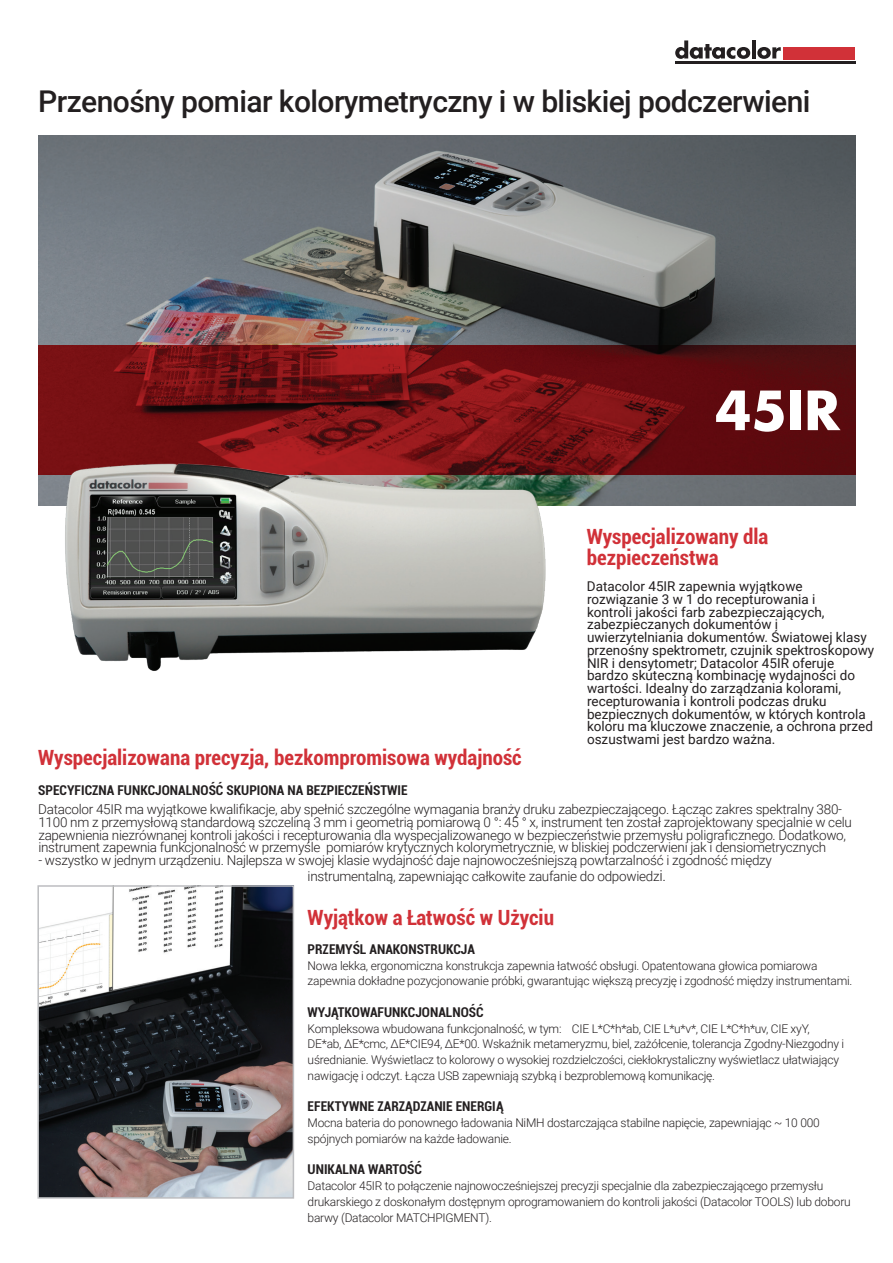
<style>
.page{position:relative;width:893px;height:1263px;background:#fff}
.page>*{position:absolute;margin:0;border:0;box-sizing:border-box;transform-origin:0 0}
.t1{font:700 52.5px "Futura Std";color:#fff}
.t2{font:500 30px "Roboto";letter-spacing:-.02em;color:#231f20}
.t3{font:700 condensed 21px/21px "Roboto";color:#d13138}
.t4{font:300 13.5px/12.8px "Roboto";letter-spacing:-.02em;color:#231f20}
.t5{font:13.5px/12.8px "Roboto";color:#231f20}
.t6{font:700 condensed 13.5px "Roboto";color:#231f20}
.t7{font:300 12px/15.8px "Roboto";letter-spacing:-.02em;color:#231f20}
.s1{font-size:15px}
</style>
<div class="page">
<img style="left:39px;top:135px;width:816px;height:370px">
<img style="left:39px;top:346px;width:816px;height:128px">
<svg style="left:675px;top:40px;width:75px;height:19px"></svg>
<hr style="left:752px;top:40px;width:4px;height:18px;background:#231f20">
<svg style="left:757px;top:47px;width:24px;height:12px"></svg>
<div style="left:783px;top:47px;width:72px;height:12px;background:#d13138"></div>
<hr style="left:675px;top:61px;width:180px;height:3px;background:#231f20">
<img style="left:38px;top:438px;width:551px;height:233px">
<img style="left:40px;top:888px;width:251px;height:308px">
<div style="left:37px;top:885px;width:257px;height:314px;border:2px solid #bcbdc0"></div>
<h2 class="t2" style="left:38px;top:80px;width:774px">Przenośny pomiar kolorymetryczny i w bliskiej podczerwieni</h2>
<h1 class="t1" style="left:715px;top:376px;width:126px">45IR</h1>
<h3 class="t3" style="left:587px;top:525px;width:183px">Wyspecjalizowany dla bezpieczeństwa</h3>
<p class="t5" style="left:587px;top:579px;width:289px">Datacolor 45IR zapewnia wyjątkowe rozwiązanie 3 w 1 do recepturowania i<br>kontroli jakości farb zabezpieczających, zabezpieczanych dokumentów i uwierzytelniania dokumentów. Światowej klasy przenośny spektrometr, czujnik spektroskopowy NIR i densytometr; Datacolor 45IR oferuje bardzo skuteczną kombinację wydajności do wartości. Idealny do zarządzania kolorami, recepturowania i kontroli podczas druku bezpiecznych dokumentów, w których kontrola koloru ma kluczowe znaczenie, a ochrona przed oszustwami jest bardzo ważna.</p>
<h3 class="t3" style="left:38px;top:746px;width:485px">Wyspecjalizowana precyzja, bezkompromisowa wydajność</h3>
<p class="t6" style="left:38px;top:780px;width:371px">SPECYFICZNA FUNKCJONALNOŚĆ SKUPIONA NA BEZPIECZEŃSTWIE</p>
<p class="t4" style="left:38px;top:802px;width:815px">Datacolor 45IR ma wyjątkowe kwalifikacje, aby spełnić szczególne wymagania branży druku zabezpieczającego. Łącząc zakres spektralny 380- 1100 nm z przemysłową standardową szczeliną 3 mm i geometrią pomiarową 0 °: 45 ° x, instrument ten został zaprojektowany specjalnie w celu zapewnienia niezrównanej kontroli jakości i recepturowania dla wyspecjalizowanego w bezpieczeństwie przemysłu poligraficznego. Dodatkowo, instrument zapewnia funkcjonalność w przemyśle pomiarów krytycznych kolorymetrycznie, w bliskiej podczerwieni jak i densiometrycznych</p>
<p class="t4" style="left:308px;top:852px;width:466px;line-height:15.8px;text-indent:-269px">- wszystko w jednym urządzeniu. Najlepsza w swojej klasie wydajność daje najnowocześniejszą powtarzalność i zgodność między instrumentalną, zapewniając całkowite zaufanie do odpowiedz<span class="s1">i.</span></p>
<h3 class="t3" style="left:308px;top:906px;width:248px">Wyjątkow a Łatwość w Użyciu</h3>
<p class="t6" style="left:308px;top:939px;width:169px">PRZEMYŚL ANAKONSTRUKCJA</p>
<p class="t7" style="left:308px;top:957px;width:546px">Nowa lekka, ergonomiczna konstrukcja zapewnia łatwość obsługi. Opatentowana głowica pomiarowa zapewnia dokładne pozycjonowanie próbki, gwarantując większą precyzję i zgodność między instrumentami.</p>
<p class="t6" style="left:308px;top:1002px;width:177px">WYJĄTKOWAFUNKCJONALNOŚĆ</p>
<p class="t7" style="left:308px;top:1020px;width:538px">Kompleksowa wbudowana funkcjonalność, w tym: CIE L*C*h*ab, CIE L*u*v*, CIE L*C*h*uv, CIE xyY, DE*ab, ΔE*cmc, ΔE*CIE94, ΔE*00. Wskaźnik metameryzmu, biel, zażółcenie, tolerancja Zgodny-Niezgodny i uśrednianie. Wyświetlacz to kolorowy o wysokiej rozdzielczości, ciekłokrystaliczny wyświetlacz ułatwiający nawigację i odczyt. Łącza USB zapewniają szybką i bezproblemową komunikację.</p>
<p class="t6" style="left:308px;top:1097px;width:197px">EFEKTYWNE ZARZĄDZANIE ENERGIĄ</p>
<p class="t7" style="left:308px;top:1114px;width:514px">Mocna bateria do ponownego ładowania NiMH dostarczająca stabilne napięcie, zapewniając ~ 10 000 spójnych pomiarów na każde ładowanie.</p>
<p class="t6" style="left:308px;top:1160px;width:116px">UNIKALNA WARTOŚĆ</p>
<p class="t7" style="left:308px;top:1177px;width:545px">Datacolor 45IR to połączenie najnowocześniejszej precyzji specjalnie dla zabezpieczającego przemysłu drukarskiego z doskonałym dostępnym oprogramowaniem do kontroli jakości (Datacolor TOOLS) lub doboru barwy (Datacolor MATCHPIGMENT).</p>
</div>
